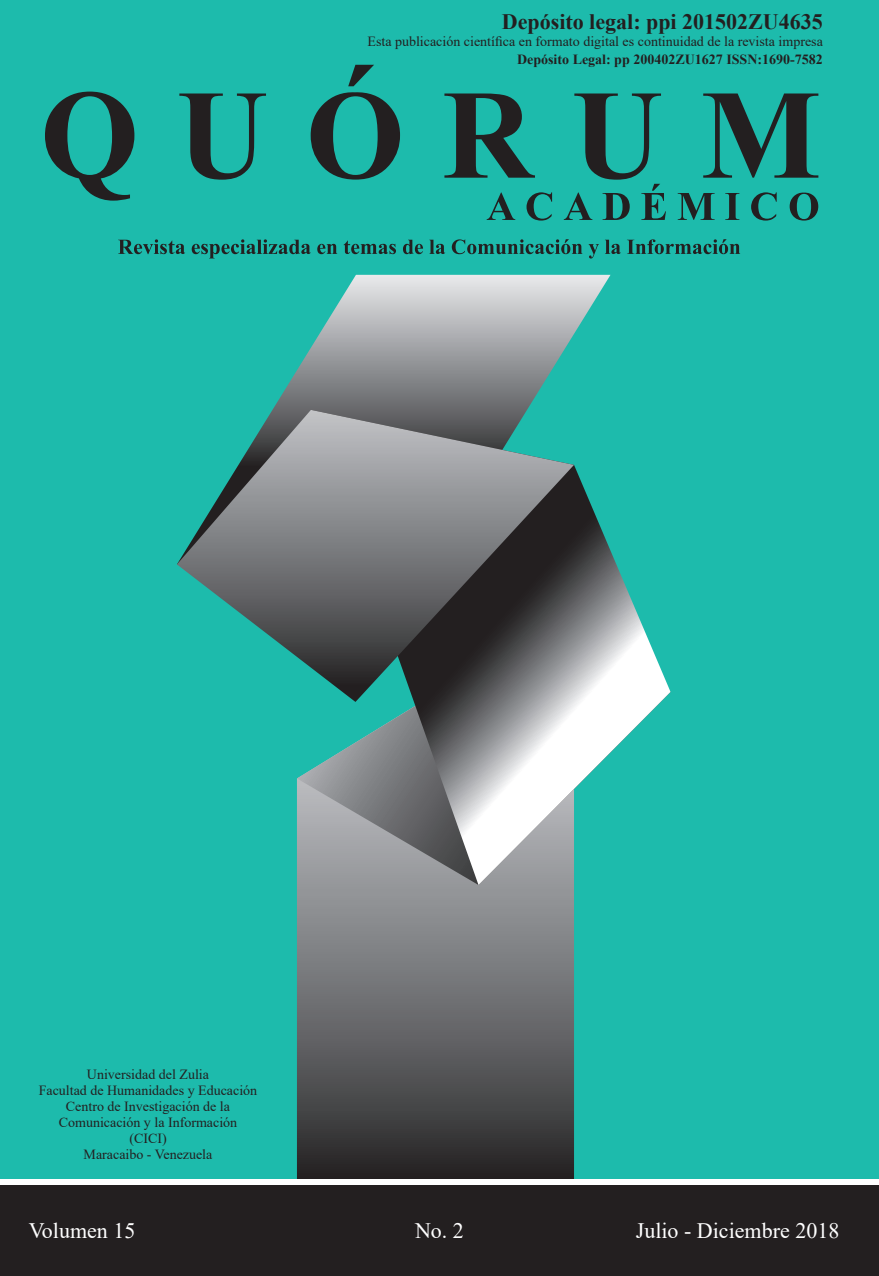
<style>
.page{position:relative;width:879px;height:1276px;background:#1dbbac}
.page>*{position:absolute;margin:0;border:0;box-sizing:border-box;transform-origin:0 0}
.parrafo_quorum{font:22px "Times New Roman";color:#fff}
.t1{font:700 22px "Times New Roman";color:#231f20}
.t2{font:14px/16px "Times New Roman";color:#231f20;text-align:center}
.t3{font:700 14px "Times New Roman";color:#231f20}
</style>
<div class="page">
<svg style="left:297px;top:885px;width:277px;height:294px;background:#616164"></svg>
<svg style="left:297px;top:770px;width:14px;height:115px;background:#a3a9ac"></svg>
<svg style="left:272px;top:275px;width:338px;height:135px"></svg>
<svg style="left:311px;top:465px;width:359px;height:420px"></svg>
<svg style="left:177px;top:410px;width:397px;height:292px"></svg>
<div style="left:0;top:1185px;width:879px;height:91px;background:#231f20"></div>
<div style="left:0;top:1179px;width:879px;height:6px;background:#fff"></div>
<svg style="left:45px;top:92px;width:89px;height:109px"></svg>
<svg style="left:179px;top:93px;width:87px;height:87px"></svg>
<svg style="left:311px;top:65px;width:89px;height:115px"></svg>
<svg style="left:444px;top:93px;width:91px;height:85px"></svg>
<svg style="left:703px;top:93px;width:115px;height:85px"></svg>
<svg style="left:487px;top:192px;width:28px;height:28px"></svg>
<svg style="left:526px;top:192px;width:26px;height:29px"></svg>
<svg style="left:564px;top:93px;width:102px;height:127px"></svg>
<svg style="left:678px;top:193px;width:36px;height:27px"></svg>
<svg style="left:725px;top:193px;width:14px;height:27px"></svg>
<svg style="left:751px;top:192px;width:25px;height:29px"></svg>
<svg style="left:789px;top:192px;width:29px;height:29px"></svg>
<svg style="left:118px;top:239px;width:67px;height:15px"></svg>
<svg style="left:192px;top:239px;width:119px;height:19px"></svg>
<svg style="left:317px;top:244px;width:20px;height:10px"></svg>
<svg style="left:344px;top:240px;width:52px;height:14px"></svg>
<svg style="left:403px;top:240px;width:20px;height:14px"></svg>
<svg style="left:429px;top:240px;width:16px;height:14px"></svg>
<svg style="left:452px;top:239px;width:130px;height:15px"></svg>
<svg style="left:588px;top:244px;width:11px;height:14px"></svg>
<svg style="left:605px;top:240px;width:16px;height:14px"></svg>
<svg style="left:627px;top:239px;width:113px;height:15px"></svg>
<h1 class="t1" style="left:502px;top:6px;width:322px">Depósito legal: ppi 201502ZU4635</h1>
<p class="t2" style="left:367px;top:33px;width:457px">Esta publicación científica en formato digital es continuidad de la revista impresa</p>
<p class="t3" style="left:517px;top:49px;width:307px">Depósito Legal: pp 200402ZU1627 ISSN:1690-7582</p>
<p class="t2" style="left:39px;top:1065px;width:220px">Universidad del Zulia<br>Facultad de Humanidades y Educación<br>Centro de Investigación de la<br>Comunicación y la Información (CICI)<br>Maracaibo - Venezuela</p>
<p class="parrafo_quorum" style="left:29px;top:1215px;width:108px">Volumen 15</p>
<p class="parrafo_quorum" style="left:415px;top:1215px;width:50px">No. 2</p>
<p class="parrafo_quorum" style="left:636px;top:1215px;width:205px">Julio - Diciembre 2018</p>
</div>
